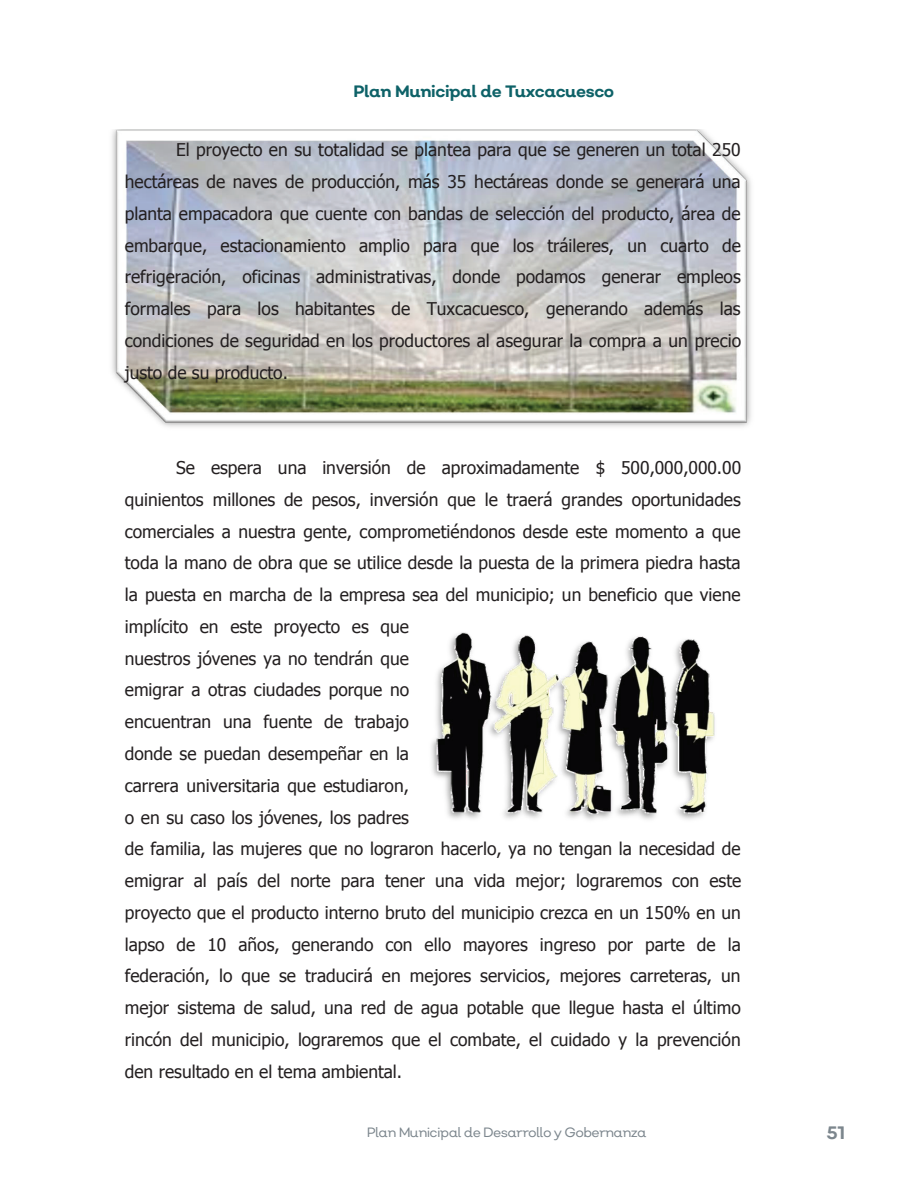
<style>
.page{position:relative;width:918px;height:1188px;background:#fff}
.page>*{position:absolute;margin:0;border:0;box-sizing:border-box;transform-origin:0 0}
.t1{font:700 18px "Nutmeg";color:#7c868d}
.t2{font:17.55px/31.8px "Tahoma";color:#231f20;text-align:justify}
.t3{font:700 16.5px "Nutmeg";letter-spacing:-.025em;color:#0e6268}
.t4{font:13.5px "Nutmeg";letter-spacing:-.05em;color:#7c868d}
</style>
<div class="page">
<img style="left:112px;top:129px;width:639px;height:298px">
<img style="left:431px;top:632px;width:284px;height:188px">
<p class="t3" style="left:354px;top:81px;width:262px">Plan Municipal de Tuxcacuesco</p>
<p class="t2" style="left:125px;top:133px;width:618px;text-indent:51px">El proyecto en su totalidad se plantea para que se generen un total 250 hectáreas de naves de producción, más 35 hectáreas donde se generará una planta empacadora que cuente con bandas de selección del producto, área de embarque, estacionamiento amplio para que los tráileres, un cuarto de refrigeración, oficinas administrativas, donde podamos generar empleos formales para los habitantes de Tuxcacuesco, generando además las condiciones de seguridad en los productores al asegurar la compra a un precio justo de su producto.</p>
<p class="t2" style="left:125px;top:451px;width:618px;text-align:left;text-indent:51px">Se espera una inversión de aproximadamente $ 500,000,000.00 quinientos millones de pesos, inversión que le traerá grandes oportunidades comerciales a nuestra gente, comprometiéndonos desde este momento a que toda la mano de obra que se utilice desde la puesta de la primera piedra hasta la puesta en marcha de la empresa sea del municipio; un beneficio que viene implícito en este proyecto es que<br>nuestros jóvenes ya no tendrán que<br>emigrar a otras ciudades porque no<br>encuentran una fuente de trabajo<br>donde se puedan desempeñar en la<br>carrera universitaria que estudiaron,<br>o en su caso los jóvenes, los padres<br>de familia, las mujeres que no lograron hacerlo, ya no tengan la necesidad de emigrar al país del norte para tener una vida mejor; lograremos con este proyecto que el producto interno bruto del municipio crezca en un 150% en un lapso de 10 años, generando con ello mayores ingreso por parte de la federación, lo que se traducirá en mejores servicios, mejores carreteras, un mejor sistema de salud, una red de agua potable que llegue hasta el último rincón del municipio, lograremos que el combate, el cuidado y la prevención den resultado en el tema ambiental.</p>
<p class="t4" style="left:367px;top:1124px;width:281px">Plan Municipal de Desarrollo y Gobernanza</p>
<p class="t1" style="left:826px;top:1121px;width:20px">51</p>
</div>
